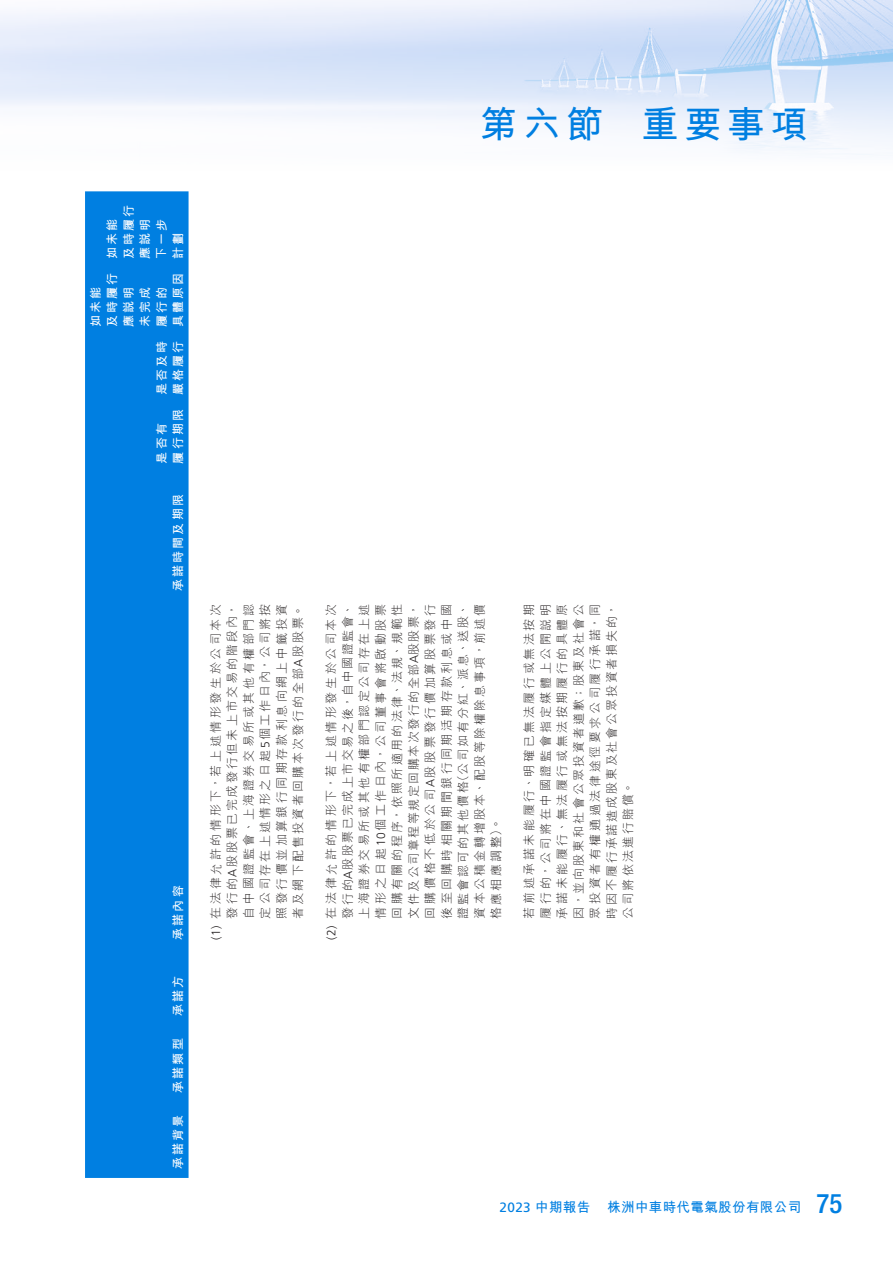
<style>
.page{position:relative;width:893px;height:1263px;background:#fff}
.page>*{position:absolute;margin:0;border:0;box-sizing:border-box;transform-origin:0 0}
.t1{font:700 37.5px "M Hei HK";letter-spacing:.15em;color:#007fe1}
.t2{font:700 13.5px "M Hei HK";letter-spacing:.03em;color:#007fe1}
.t3{font:13.5px "Frutiger LT Std";color:#007fe1}
._50_Table_Body{font:300 12px/16.5px "M Hei HK";letter-spacing:.17em;color:#231f20;text-align:justify}
._50_Table_Body-2{font:700 12px/16.5px "M Hei HK";letter-spacing:.18em;color:#fff}
.s1{font-family:"Frutiger LT Std"}
.s2{font-family:"M Hei HK";font-weight:700}
.s3{font-family:"Helvetica Neue LT Std";font-weight:500;font-stretch:condensed;font-size:27px}
</style>
<div class="page">
<img style="left:0;top:0;width:893px;height:155px">
<div style="left:85px;top:191px;width:104px;height:987px;background:#007fe1"></div>
<p class="_50_Table_Body-2" style="left:119px;top:259px;width:56px;rotate:-90deg">及時履行應說明</p>
<p class="_50_Table_Body-2" style="left:103px;top:259px;width:42px;rotate:-90deg">如未能</p>
<p class="_50_Table_Body-2" style="left:152px;top:259px;width:42px;rotate:-90deg">下一步</p>
<p class="_50_Table_Body-2" style="left:169px;top:259px;width:28px;rotate:-90deg">計劃</p>
<p class="_50_Table_Body-2" style="left:103px;top:327px;width:56px;rotate:-90deg">及時履行應說明</p>
<p class="_50_Table_Body-2" style="left:169px;top:327px;width:56px;rotate:-90deg">具體原因</p>
<p class="_50_Table_Body-2" style="left:86px;top:327px;width:42px;rotate:-90deg">如未能</p>
<p class="_50_Table_Body-2" style="left:136px;top:327px;width:42px;rotate:-90deg">未完成</p>
<p class="_50_Table_Body-2" style="left:152px;top:327px;width:42px;rotate:-90deg">履行的</p>
<p class="_50_Table_Body-2" style="left:152px;top:395px;width:56px;rotate:-90deg">是否及時嚴格履行</p>
<p class="_50_Table_Body-2" style="left:169px;top:463px;width:56px;rotate:-90deg">履行期限</p>
<p class="_50_Table_Body-2" style="left:152px;top:463px;width:42px;rotate:-90deg">是否有</p>
<p class="_50_Table_Body-2" style="left:169px;top:591px;width:98px;rotate:-90deg">承諾時間及期限</p>
<p class="_50_Table_Body-2" style="left:169px;top:940px;width:56px;rotate:-90deg">承諾內容</p>
<p class="_50_Table_Body-2" style="left:169px;top:1016px;width:42px;rotate:-90deg">承諾方</p>
<p class="_50_Table_Body-2" style="left:169px;top:1093px;width:56px;rotate:-90deg">承諾類型</p>
<p class="_50_Table_Body-2" style="left:169px;top:1169px;width:56px;rotate:-90deg">承諾背景</p>
<h1 class="t1" style="left:480px;top:97px;width:330px">第六節 重要事項</h1>
<p class="_50_Table_Body" style="left:207px;top:918px;width:316px;text-indent:-21px;rotate:-90deg"><span class="s1">(1)</span> 在法律允許的情形下，若上述情形發生於公司本次發行的<span class="s1">A</span>股股票已完成發行但未上市交易的階段內，自中國證監會、上海證券交易所或其他有權部門認定公司存在上述情形之日起<span class="s1">5</span>個工作日內，公司將按照發行價並加算銀行同期存款利息向網上中籤投資者及網下配售投資者回購本次發行的全部<span class="s1">A</span>股股票。</p>
<p class="_50_Table_Body" style="left:323px;top:918px;width:316px;text-indent:-21px;rotate:-90deg"><span class="s1">(2)</span> 在法律允許的情形下，若上述情形發生於公司本次發行的<span class="s1">A</span>股股票已完成上市交易之後，自中國證監會、上海證券交易所或其他有權部門認定公司存在上述情形之日起<span class="s1">10</span>個工作日內，公司董事會將啟動股票回購有關的程序，依照所適用的法律、法規、規範性文件及公司章程等規定回購本次發行的全部<span class="s1">A</span>股股票，回購價格不低於公司<span class="s1">A</span>股股票發行價加算股票發行後至回購時相關期間銀行同期活期存款利息或中國證監會認可的其他價格（公司如有分紅、派息、送股、資本公積金轉增股本、配股等除權除息事項，前述價格應相應調整）。</p>
<p class="_50_Table_Body" style="left:521px;top:918px;width:316px;rotate:-90deg">若前述承諾未能履行、明確已無法履行或無法按期履行的，公司將在中國證監會指定媒體上公開說明承諾未能履行、無法履行或無法按期履行的具體原因，並向股東和社會公眾投資者道歉；股東及社會公眾投資者有權通過法律途徑要求公司履行承諾，同時因不履行承諾造成股東及社會公眾投資者損失的，公司將依法進行賠償。</p>
<p class="t3" style="left:500px;top:1199px;width:92px">2023 <span class="s2">中期報告</span></p>
<p class="t2" style="left:607px;top:1197px;width:237px">株洲中車時代電氣股份有限公司 <span class="s3">75</span></p>
</div>
